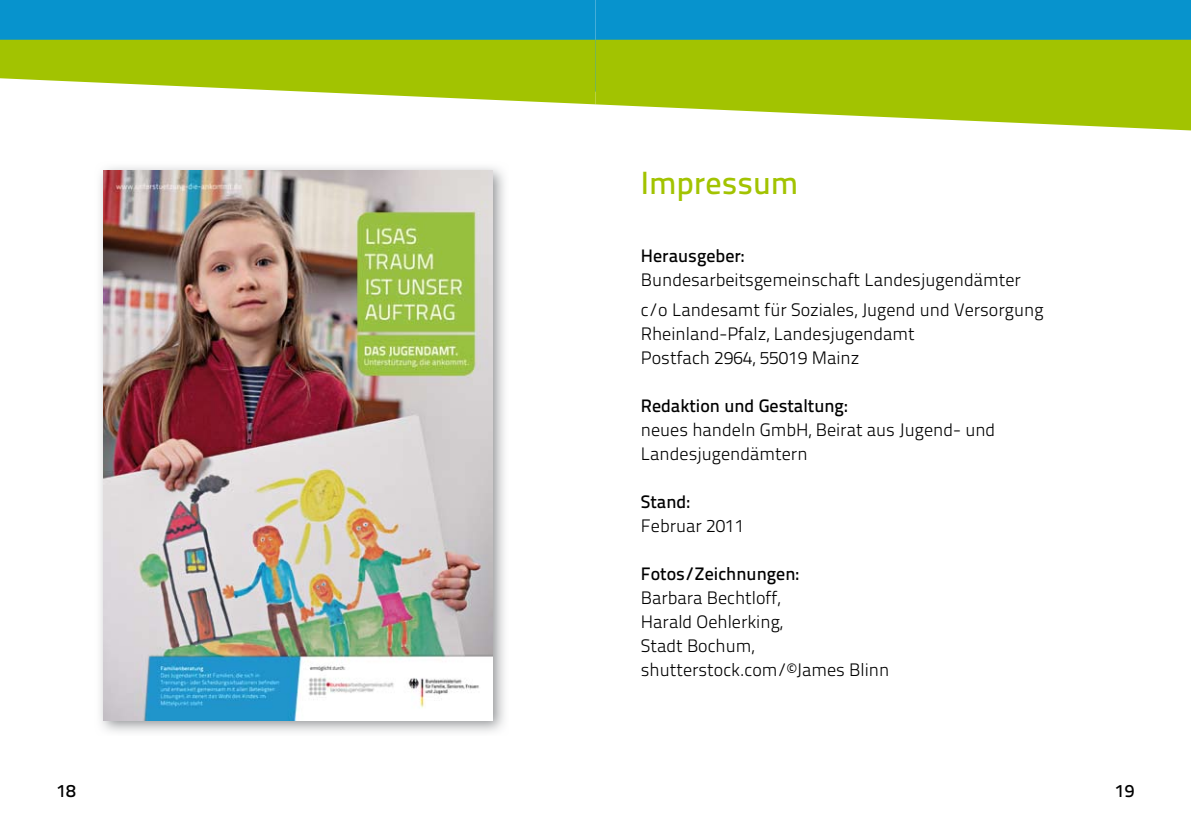
<style>
.page{position:relative;width:1191px;height:840px;background:#fff}
.page>*{position:absolute;margin:0;border:0;box-sizing:border-box;transform-origin:0 0}
.t1{font:32px "Titillium Text 22 L 600 wt";color:#a2c301}
.t2{font:18px/24px "Titillium Text 22 L 250 wt";color:#000}
.t3{font:18px "Titillium Text 22 L 600 wt";color:#000}
</style>
<div class="page">
<div style="left:0;top:0;width:595px;height:40px;background:#0793cd"></div>
<svg style="left:0;top:40px;width:595px;height:64px"></svg>
<div style="left:595px;top:0;width:596px;height:40px;background:#0793cd"></div>
<svg style="left:595px;top:40px;width:596px;height:90px;background:#aecb24"></svg>
<img style="left:100px;top:167px;width:405px;height:565px">
<img style="left:104px;top:170px;width:388px;height:550px">
<h1 class="t1" style="left:641px;top:159px;width:159px">Impressum</h1>
<p class="t3" style="left:641px;top:242px;width:105px">Herausgeber:</p>
<p class="t2" style="left:641px;top:264px;width:404px;line-height:29.6px">Bundesarbeitsgemeinschaft Landesjugendämter c/o Landesamt für Soziales, Jugend und Versorgung</p>
<p class="t2" style="left:641px;top:320px;width:275px">Rheinland-Pfalz, Landesjugendamt<br>Postfach 2964, 55019 Mainz</p>
<p class="t3" style="left:641px;top:392px;width:208px">Redaktion und Gestaltung:</p>
<p class="t2" style="left:641px;top:416px;width:356px">neues handeln GmbH, Beirat aus Jugend- und<br>Landesjugendämtern</p>
<p class="t3" style="left:641px;top:488px;width:50px">Stand:</p>
<p class="t2" style="left:641px;top:512px;width:105px">Februar 2011</p>
<p class="t3" style="left:641px;top:560px;width:160px">Fotos/Zeichnungen:</p>
<p class="t2" style="left:641px;top:584px;width:250px">Barbara Bechtloff,<br>Harald Oehlerking,<br>Stadt Bochum, shutterstock.com/©James Blinn</p>
<p class="t3" style="left:57px;top:776px;width:21px">18</p>
<p class="t3" style="left:1115px;top:776px;width:21px">19</p>
</div>
